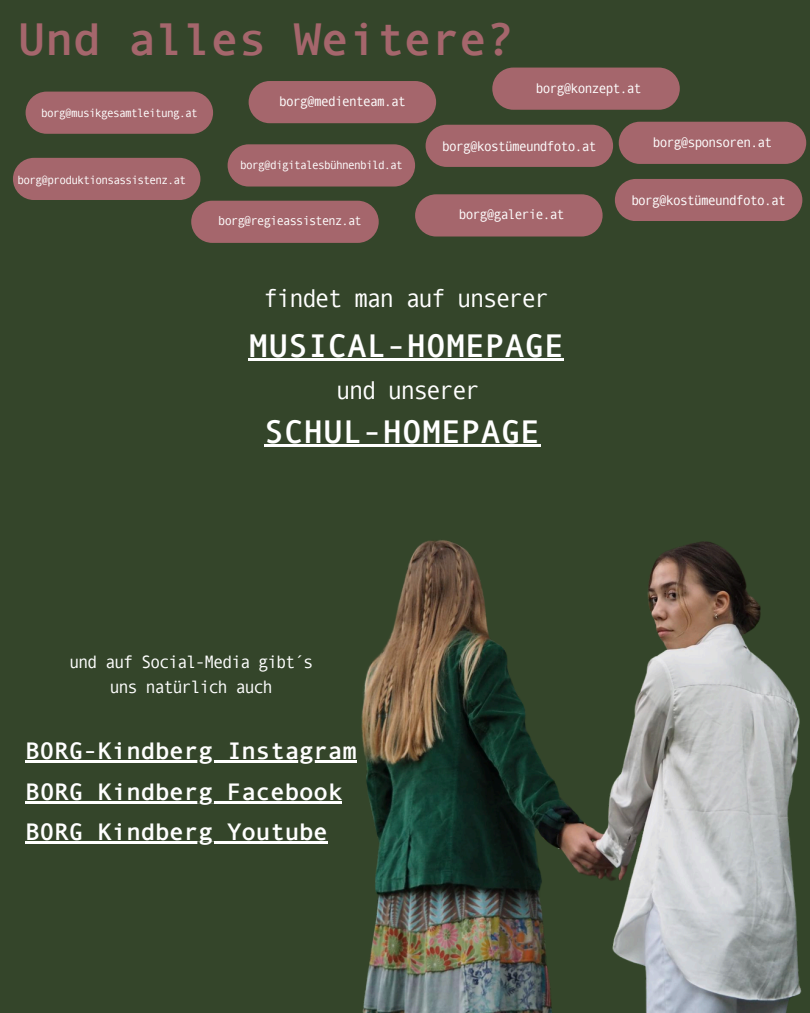
<style>
.page{position:relative;width:810px;height:1013px;background:#fff}
.page>*{position:absolute;margin:0;border:0;box-sizing:border-box;transform-origin:0 0}
.t1{font:700 46px "Andale Mono";color:#a5666c}
.t2{font:700 32.9px "Andale Mono";color:#fff}
.t3{font:25.8px "Andale Mono WTJ";color:#fff}
.t4{font:700 24px "Andale Mono";color:#fff}
.t5{font:18px/24.8px "Andale Mono WTJ";color:#fff;text-align:center}
.t6{font:14px "Andale Mono WTJ";color:#fff}
.t7{font:13px "Andale Mono WTJ";color:#fff}
.t8{font:12px "Andale Mono WTJ";color:#fff}
</style>
<div class="page">
<div style="left:0;top:0;width:810px;height:1012px;background:#34452a"></div>
<img style="left:331px;top:444px;width:471px;height:568px">
<hr style="left:249px;top:358px;width:315px;height:3px;background:#fff">
<hr style="left:264px;top:444px;width:276px;height:3px;background:#fff">
<div style="left:249px;top:81px;width:187px;height:42px;background:#a5666c;border-radius:21px"></div>
<div style="left:26px;top:92px;width:187px;height:42px;background:#a5666c;border-radius:21px"></div>
<div style="left:426px;top:125px;width:187px;height:42px;background:#a5666c;border-radius:21px"></div>
<div style="left:228px;top:144px;width:187px;height:42px;background:#a5666c;border-radius:21px"></div>
<div style="left:13px;top:158px;width:187px;height:42px;background:#a5666c;border-radius:21px"></div>
<div style="left:191px;top:201px;width:188px;height:42px;background:#a5666c;border-radius:21px"></div>
<div style="left:415px;top:194px;width:188px;height:42px;background:#a5666c;border-radius:21px"></div>
<div style="left:492px;top:68px;width:188px;height:42px;background:#a5666c;border-radius:21px"></div>
<div style="left:615px;top:179px;width:187px;height:42px;background:#a5666c;border-radius:21px"></div>
<div style="left:619px;top:122px;width:187px;height:42px;background:#a5666c;border-radius:21px"></div>
<hr style="left:26px;top:760px;width:331px;height:2px;background:#fff">
<hr style="left:26px;top:801px;width:316px;height:2px;background:#fff">
<hr style="left:26px;top:841px;width:302px;height:2px;background:#fff">
<h1 class="t1" style="left:18px;top:11px;width:498px">Und alles Weitere?</h1>
<p class="t8" style="left:41px;top:103px;width:157px">borg@musikgesamtleitung.at</p>
<p class="t6" style="left:279px;top:89px;width:127px">borg@medienteam.at</p>
<p class="t6" style="left:536px;top:76px;width:106px">borg@konzept.at</p>
<h6 class="t8" style="left:18px;top:169px;width:170px">borg@produktionsassistenz.at</h6>
<p class="t8" style="left:240px;top:155px;width:163px">borg@digitalesbühnenbild.at</p>
<h6 class="t6" style="left:442px;top:134px;width:155px">borg@kostümeundfoto.at</h6>
<p class="t6" style="left:653px;top:131px;width:120px">borg@sponsoren.at</p>
<p class="t7" style="left:219px;top:210px;width:144px">borg@regieassistenz.at</p>
<p class="t6" style="left:459px;top:203px;width:106px">borg@galerie.at</p>
<h6 class="t3" style="left:264px;top:277px;width:285px">findet man auf unserer</h6>
<p class="t2" style="left:249px;top:325px;width:317px">MUSICAL-HOMEPAGE</p>
<p class="t3" style="left:337px;top:368px;width:143px">und unserer</p>
<p class="t2" style="left:264px;top:411px;width:278px">SCHUL-HOMEPAGE</p>
<p class="t6" style="left:632px;top:188px;width:155px">borg@kostümeundfoto.at</p>
<h6 class="t5" style="left:70px;top:648px;width:245px">und auf Social-Media gibt´s uns natürlich auch</h6>
<h6 class="t4" style="left:26px;top:735px;width:333px">BORG-Kindberg Instagram</h6>
<p class="t4" style="left:26px;top:776px;width:318px">BORG Kindberg Facebook</p>
<h6 class="t4" style="left:26px;top:817px;width:304px">BORG Kindberg Youtube</h6>
</div>
